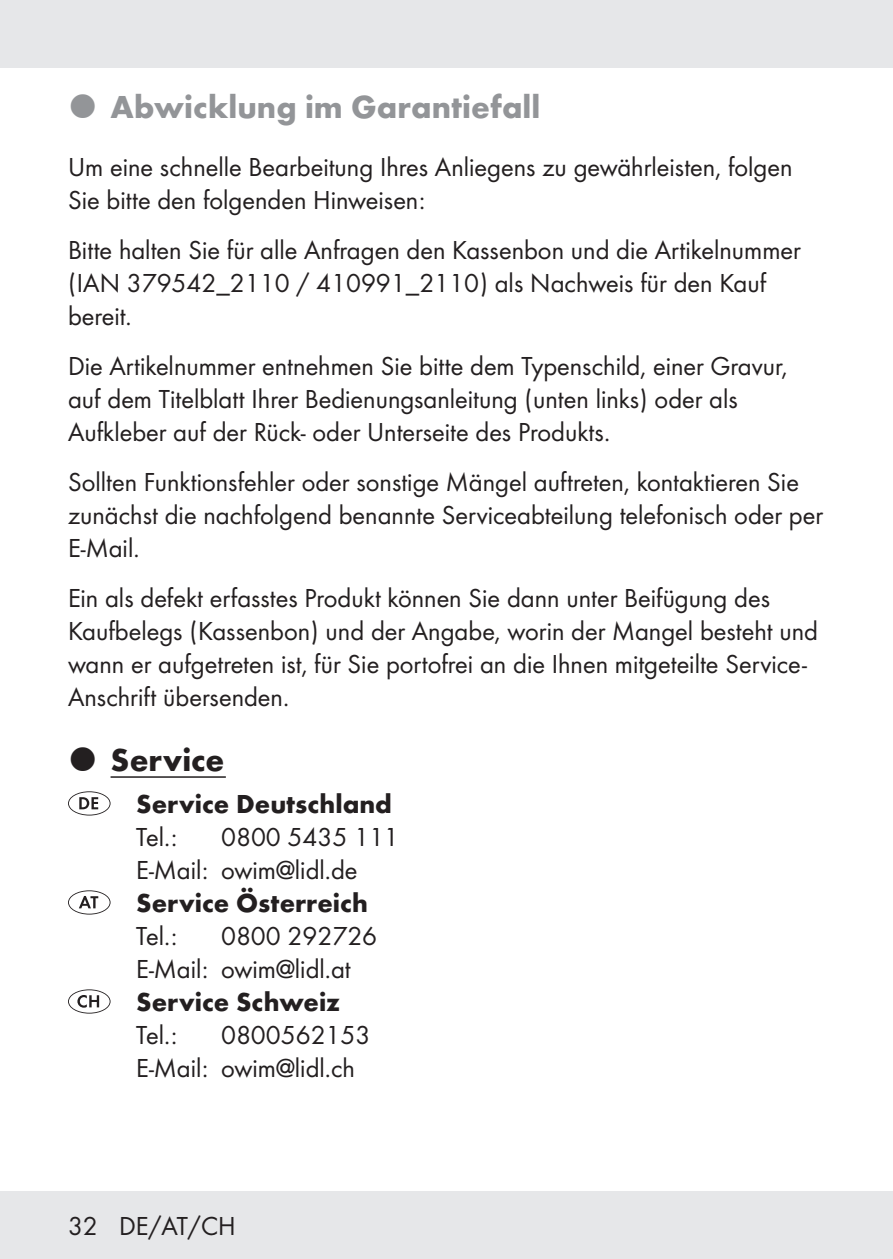
<style>
.page{position:relative;width:893px;height:1259px;background:#fff}
.page>*{position:absolute;margin:0;border:0;box-sizing:border-box;transform-origin:0 0}
.t1{font:700 33px "Futura";color:#939598}
.t2{font:700 33px "Futura";letter-spacing:.005em;color:#231f20}
.t3{font:27px/33px "Futura Boo";color:#231f20}
.t4{font:700 27px "Futura";color:#231f20}
</style>
<div class="page">
<div style="left:0;top:1191px;width:893px;height:68px;background:#e6e7e9"></div>
<div style="left:0;top:0;width:893px;height:68px;background:#e6e7e9"></div>
<hr style="left:111px;top:776px;width:115px;height:2px;background:#231f20">
<svg style="left:68px;top:791px;width:43px;height:24px"></svg>
<svg style="left:68px;top:890px;width:43px;height:24px"></svg>
<svg style="left:68px;top:989px;width:43px;height:24px"></svg>
<p class="t1" style="left:111px;top:82px;width:431px">Abwicklung im Garantiefall</p>
<p class="t3" style="left:68px;top:149px;width:726px">Um eine schnelle Bearbeitung Ihres Anliegens zu gewährleisten, folgen<br>Sie bitte den folgenden Hinweisen:</p>
<p class="t3" style="left:68px;top:232px;width:734px">Bitte halten Sie für alle Anfragen den Kassenbon und die Artikelnummer (IAN 379542_2110 / 410991_2110) als Nachweis für den Kauf bereit.</p>
<p class="t3" style="left:68px;top:348px;width:721px">Die Artikelnummer entnehmen Sie bitte dem Typenschild, einer Gravur, auf dem Titelblatt Ihrer Bedienungsanleitung (unten links) oder als<br>Aufkleber auf der Rück- oder Unterseite des Produkts.</p>
<p class="t3" style="left:68px;top:464px;width:757px">Sollten Funktionsfehler oder sonstige Mängel auftreten, kontaktieren Sie zunächst die nachfolgend benannte Serviceabteilung telefonisch oder per<br>E-Mail.</p>
<p class="t3" style="left:68px;top:580px;width:752px">Ein als defekt erfasstes Produkt können Sie dann unter Beifügung des Kaufbelegs (Kassenbon) und der Angabe, worin der Mangel besteht und wann er aufgetreten ist, für Sie portofrei an die Ihnen mitgeteilte Service-Anschrift übersenden.</p>
<p class="t2" style="left:111px;top:735px;width:115px">Service</p>
<p class="t4" style="left:136px;top:783px;width:257px">Service Deutschland</p>
<p class="t3" style="left:136px;top:818px;width:43px">Tel.:</p>
<p class="t3" style="left:136px;top:818px;width:264px;text-indent:85px">0800 5435 111<br>E-Mail: owim@lidl.de</p>
<p class="t4" style="left:136px;top:882px;width:234px">Service Österreich</p>
<p class="t3" style="left:136px;top:917px;width:43px">Tel.:</p>
<p class="t3" style="left:136px;top:917px;width:243px;text-indent:85px">0800 292726<br>E-Mail: owim@lidl.at</p>
<p class="t4" style="left:136px;top:981px;width:206px">Service Schweiz</p>
<p class="t3" style="left:136px;top:1016px;width:43px">Tel.:</p>
<p class="t3" style="left:136px;top:1016px;width:236px;text-indent:85px">0800562153<br>E-Mail: owim@lidl.ch</p>
<p class="t3" style="left:68px;top:1208px;width:169px">32 DE/AT/CH</p>
</div>
